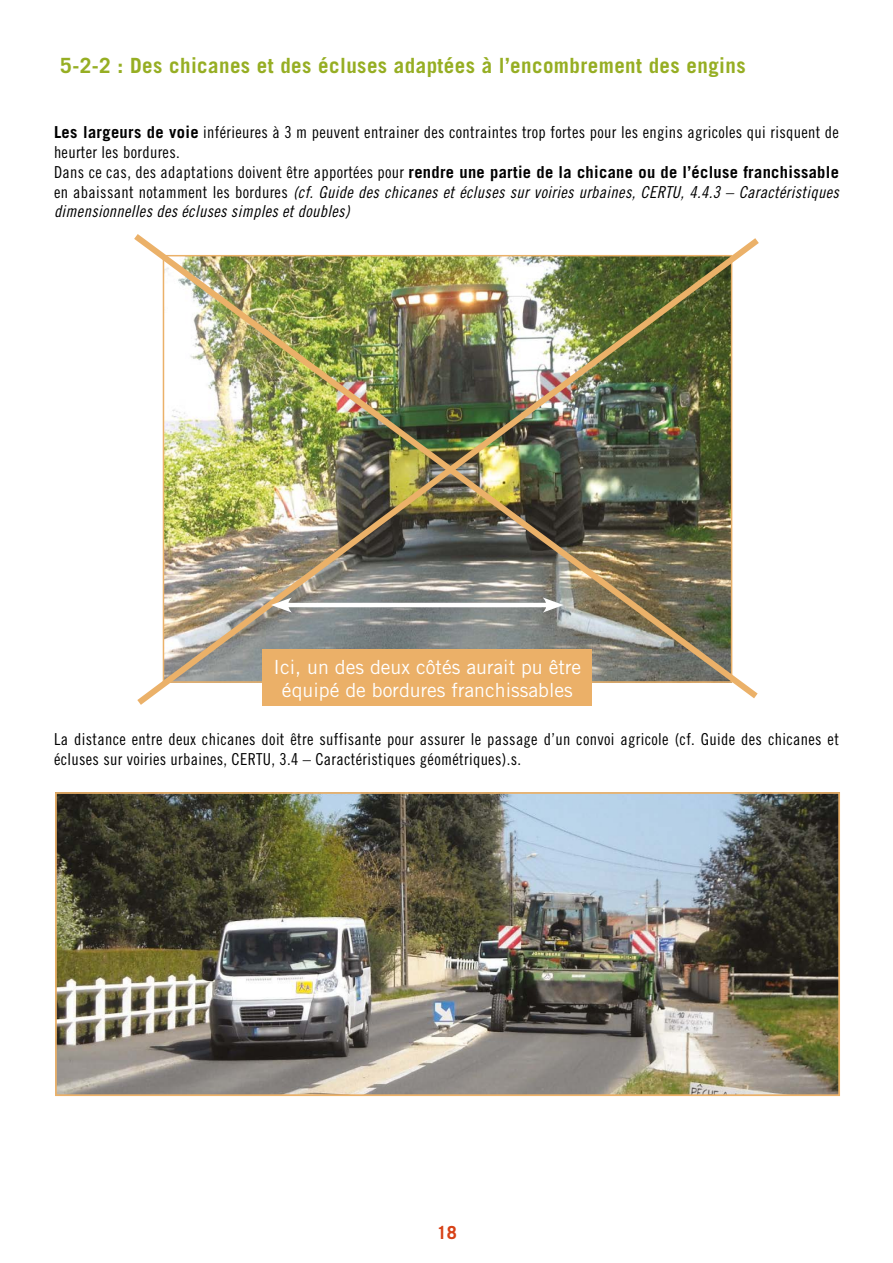
<style>
.page{position:relative;width:893px;height:1263px;background:#fff}
.page>*{position:absolute;margin:0;border:0;box-sizing:border-box;transform-origin:0 0}
.t1{font:700 21px "Trade Gothic";letter-spacing:.02em;color:#96ae23}
.t2{font:19.5px/23.4px "Trade Gothic";color:#fff;text-align:center}
.t3{font:700 18px "Trade Gothic";color:#d74116}
.t4{font:16.5px/19.8px "Trade Gothic Cond Eighteen";letter-spacing:.02em;color:#000}
.t5{font:16.5px/19.8px "Trade Gothic Cond Eighteen Obl";letter-spacing:.02em;color:#000}
.t6{font:700 16.5px "Trade Gothic";letter-spacing:.02em;color:#000}
.s1{font-family:"Trade Gothic";font-weight:700}
.s2{font-family:"Trade Gothic Cond Eighteen";font-weight:400}
.s3{font-family:"Trade Gothic Cond Eighteen"}
</style>
<div class="page">
<img style="left:134px;top:234px;width:625px;height:472px">
<hr style="left:284px;top:603px;width:267px;height:4px;background:#fff">
<svg style="left:271px;top:597px;width:21px;height:16px"></svg>
<svg style="left:543px;top:597px;width:20px;height:16px"></svg>
<div style="left:263px;top:649px;width:329px;height:57px;background:#ebb068"></div>
<img style="left:58px;top:795px;width:779px;height:298px">
<div style="left:55px;top:792px;width:785px;height:304px;border:2px solid #ebb169"></div>
<p class="t1" style="left:60px;top:53px;width:687px">5-2-2 : Des chicanes et des écluses adaptées à l’encombrement des engins</p>
<p class="t4" style="left:54px;top:122px;width:786px"><span class="s1">Les largeurs de voie</span> inférieures à 3 m peuvent entrainer des contraintes trop fortes pour les engins agricoles qui risquent de heurter les bordures.</p>
<p class="t6" style="left:54px;top:162px;width:786px"><span class="s2">Dans ce cas, des adaptations doivent être apportées pour</span> rendre une partie de la chicane ou de l’écluse franchissable</p>
<p class="t5" style="left:54px;top:182px;width:786px"><span class="s3">en abaissant notamment les bordures</span> (cf. Guide des chicanes et écluses sur voiries urbaines, CERTU, 4.4.3 – Caractéristiques dimensionnelles des écluses simples et doubles)</p>
<p class="t2" style="left:274px;top:655px;width:309px">Ici, un des deux côtés aurait pu être équipé de bordures franchissables</p>
<p class="t4" style="left:54px;top:729px;width:786px">La distance entre deux chicanes doit être suffisante pour assurer le passage d’un convoi agricole (cf. Guide des chicanes et écluses sur voiries urbaines, CERTU, 3.4 – Caractéristiques géométriques).s.</p>
<p class="t3" style="left:437px;top:1221px;width:22px">18</p>
</div>
